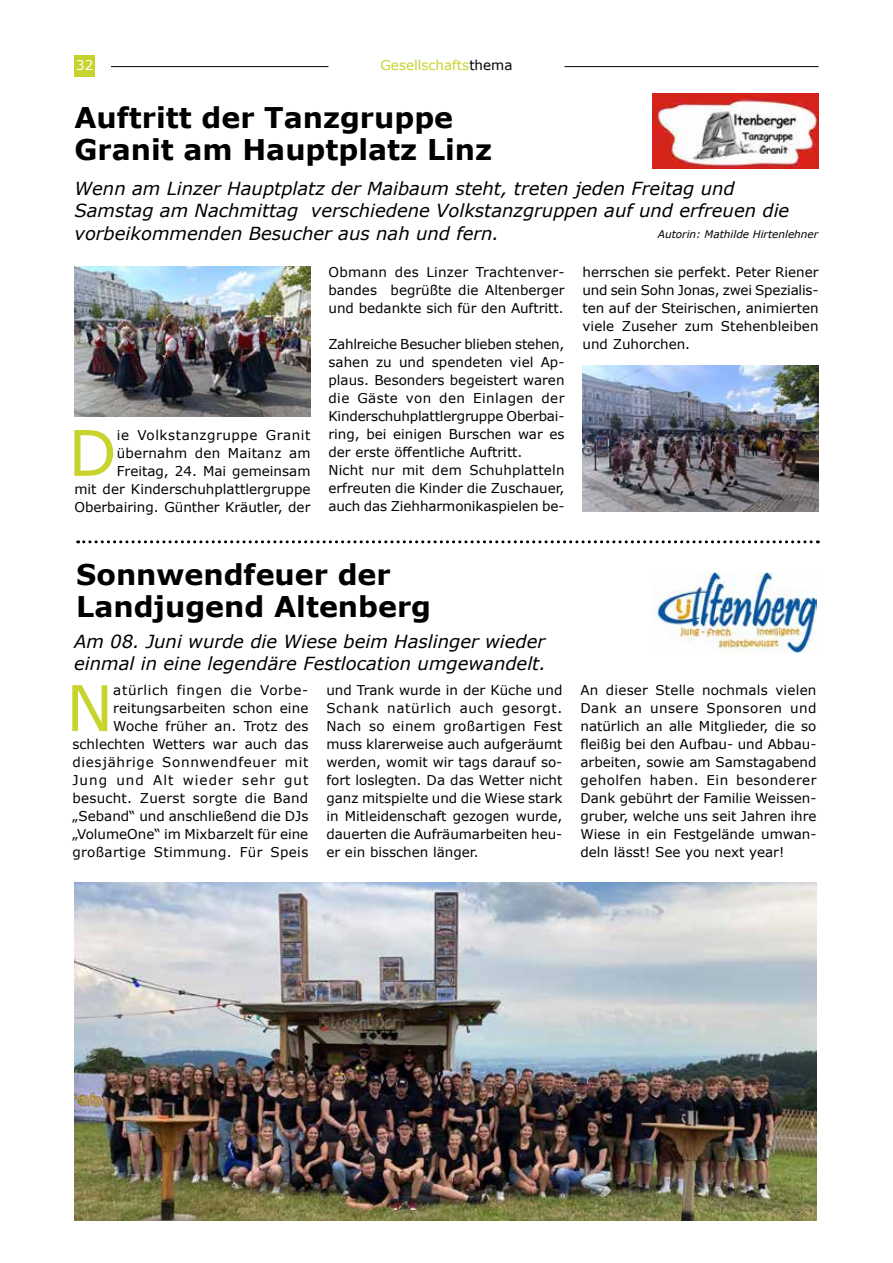
<style>
.page{position:relative;width:893px;height:1263px;background:#fff}
.page>*{position:absolute;margin:0;border:0;box-sizing:border-box;transform-origin:0 0}
.t1{font:63px "Verdana";color:#c8d32d}
.t2{font:700 28.5px/31.5px "Verdana";color:#000}
.t3{font:italic 18px/22.5px "Verdana";color:#000}
.t4{font:13.5px/18px "Verdana";color:#000;text-align:justify}
.t5{font:13.5px "Verdana";color:#c8d32d}
.t6{font:13.5px "Verdana";color:#fff}
.t7{font:italic 10.5px "Verdana";color:#000}
.s1{color:#000}
</style>
<div class="page">
<div style="left:74px;top:56px;width:21px;height:21px;background:#c8d32d"></div>
<hr style="left:111px;top:66px;width:217px;height:1px;background:#000">
<hr style="left:564px;top:66px;width:255px;height:1px;background:#000">
<img style="left:652px;top:93px;width:167px;height:75px">
<img style="left:75px;top:266px;width:235px;height:151px">
<img style="left:582px;top:366px;width:237px;height:145px">
<svg style="left:78px;top:540px;width:740px;height:3px"></svg>
<img style="left:74px;top:882px;width:743px;height:338px">
<img style="left:652px;top:573px;width:165px;height:79px">
<p class="t6" style="left:76px;top:56px;width:19px">32</p>
<p class="t5" style="left:380px;top:56px;width:133px">Gesellschafts<span class="s1">thema</span></p>
<h2 class="t2" style="left:74px;top:101px;width:419px">Auftritt der Tanzgruppe<br>Granit am Hauptplatz Linz</h2>
<h3 class="t3" style="left:74px;top:177px;width:716px">Wenn am Linzer Hauptplatz der Maibaum steht, treten jeden Freitag und<br>Samstag am Nachmittag verschiedene Volkstanzgruppen auf und erfreuen die vorbeikommenden Besucher aus nah und fern.</h3>
<p class="t4" style="left:582px;top:263px;width:238px">herrschen sie perfekt. Peter Riener und sein Sohn Jonas, zwei Spezialis&shy;ten auf der Steirischen, animierten viele Zuseher zum Stehenbleiben und Zuhorchen.</p>
<p class="t7" style="left:658px;top:227px;width:162px">Autorin: Mathilde Hirtenlehner</p>
<p class="t4" style="left:328px;top:263px;width:238px">Obmann des Linzer Trachtenver&shy;bandes begrüßte die Altenberger und bedankte sich für den Auftritt.</p>
<p class="t4" style="left:328px;top:335px;width:238px;text-align:left">Zahlreiche Besucher blieben stehen, sahen zu und spendeten viel Ap&shy;plaus. Besonders begeistert waren die Gäste von den Einlagen der Kinderschuhplattlergruppe Oberbai&shy;ring, bei einigen Burschen war es der erste öffentliche Auftritt.<br>Nicht nur mit dem Schuhplatteln erfreuten die Kinder die Zuschauer, auch das Ziehharmonikaspielen be-</p>
<p class="t4" style="left:74px;top:426px;width:238px;text-align:right">ie Volkstanzgruppe Granit übernahm den Maitanz am<br>Freitag, 24. Mai gemeinsam<br>mit der Kinderschuhplattlergruppe<br>Oberbairing. Günther Kräutler, der</p>
<h1 class="t1" style="left:68px;top:410px;width:50px">D</h1>
<h2 class="t2" style="left:76px;top:558px;width:356px">Sonnwendfeuer der<br>Landjugend Altenberg</h2>
<h3 class="t3" style="left:74px;top:630px;width:473px">Am 08. Juni wurde die Wiese beim Haslinger wieder einmal in eine legendäre Festlocation umgewandelt.</h3>
<p class="t4" style="left:72px;top:681px;width:238px;text-align:right">atürlich fingen die Vorbe&shy;reitungsarbeiten schon eine<br>Woche früher an. Trotz des schlechten Wetters war auch das diesjährige Sonnwendfeuer mit<br>Jung und Alt wieder sehr gut besucht. Zuerst sorgte die Band „Seband“ und anschließend die DJs „VolumeOne“ im Mixbarzelt für eine großartige Stimmung. Für Speis</p>
<h1 class="t1" style="left:66px;top:665px;width:49px">N</h1>
<p class="t4" style="left:326px;top:681px;width:238px">und Trank wurde in der Küche und Schank natürlich auch gesorgt.<br>Nach so einem großartigen Fest muss klarerweise auch aufgeräumt werden, womit wir tags darauf so&shy;fort loslegten. Da das Wetter nicht ganz mitspielte und die Wiese stark in Mitleidenschaft gezogen wurde, dauerten die Aufräumarbeiten heu&shy;er ein bisschen länger.</p>
<p class="t4" style="left:580px;top:681px;width:238px">An dieser Stelle nochmals vielen Dank an unsere Sponsoren und natürlich an alle Mitglieder, die so fleißig bei den Aufbau- und Abbau&shy;arbeiten, sowie am Samstagabend geholfen haben. Ein besonderer Dank gebührt der Familie Weissen&shy;gruber, welche uns seit Jahren ihre Wiese in ein Festgelände umwan&shy;deln lässt! See you next year!</p>
</div>
